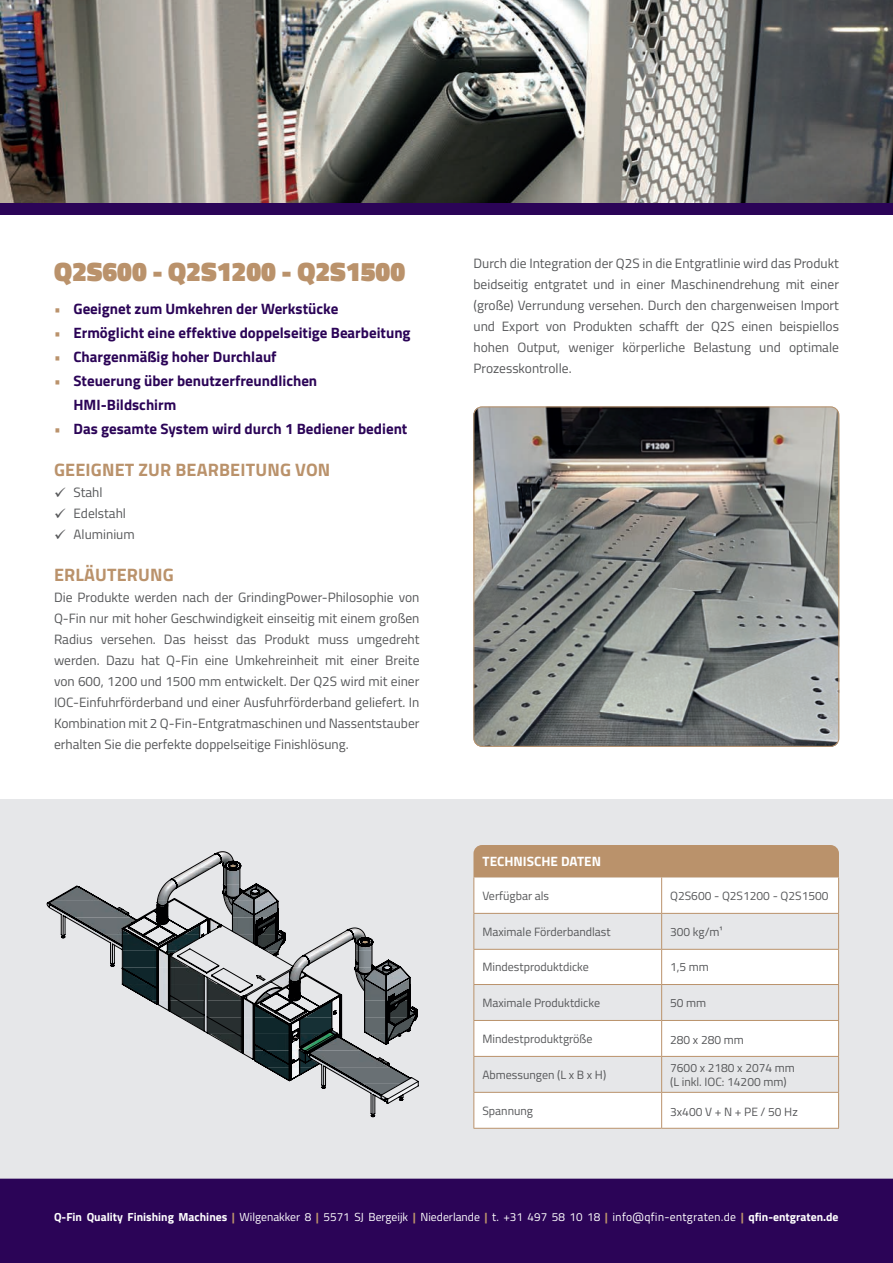
<style>
.page{position:relative;width:893px;height:1263px;background:#fff}
.page>*{position:absolute;margin:0;border:0;box-sizing:border-box;transform-origin:0 0}
.t1{font:900 27px "Titillium Web";color:#ba926b}
.t2{font:700 18px "Titillium Web";letter-spacing:.01em;color:#ba926b}
.t3{font:700 15px/24px "Titillium Web";color:#2b0457}
.t4{font:13.5px/21px "Titillium Web";color:#57585a;text-align:justify}
.t5{font:700 13.5px "Titillium Web";color:#fff}
.t6{font:12px/13.5px "Titillium Web";color:#57585a}
.t7{font:11.7px "Titillium Web";color:#fff}
.s1{color:#ba926b}
.s2{font-weight:700}
.s3{font-weight:700;color:#ba926b}
.s4{font-family:"Titillium Text 22 L"}
</style>
<div class="page">
<img style="left:0;top:0;width:893px;height:203px">
<div style="left:0;top:799px;width:893px;height:380px;background:#e6e7e9"></div>
<svg style="left:474px;top:877px;width:364px;height:251px;fill:#fff"></svg>
<hr style="left:473px;top:877px;width:1px;height:36px;background:#ba926b">
<hr style="left:661px;top:877px;width:1px;height:36px;background:#ba926b">
<hr style="left:838px;top:877px;width:1px;height:36px;background:#ba926b">
<hr style="left:473px;top:914px;width:1px;height:35px;background:#ba926b">
<hr style="left:661px;top:914px;width:1px;height:35px;background:#ba926b">
<hr style="left:838px;top:914px;width:1px;height:35px;background:#ba926b">
<hr style="left:473px;top:950px;width:1px;height:34px;background:#ba926b">
<hr style="left:661px;top:950px;width:1px;height:34px;background:#ba926b">
<hr style="left:838px;top:950px;width:1px;height:34px;background:#ba926b">
<hr style="left:473px;top:985px;width:1px;height:35px;background:#ba926b">
<hr style="left:661px;top:985px;width:1px;height:35px;background:#ba926b">
<hr style="left:838px;top:985px;width:1px;height:35px;background:#ba926b">
<hr style="left:473px;top:1021px;width:1px;height:35px;background:#ba926b">
<hr style="left:838px;top:1021px;width:1px;height:35px;background:#ba926b">
<hr style="left:473px;top:1057px;width:1px;height:35px;background:#ba926b">
<hr style="left:838px;top:1057px;width:1px;height:35px;background:#ba926b">
<hr style="left:473px;top:1093px;width:1px;height:35px;background:#ba926b">
<hr style="left:838px;top:1093px;width:1px;height:35px;background:#ba926b">
<hr style="left:473px;top:913px;width:189px;height:1px;background:#ba926b">
<hr style="left:662px;top:913px;width:177px;height:1px;background:#ba926b">
<hr style="left:473px;top:949px;width:189px;height:1px;background:#ba926b">
<hr style="left:662px;top:949px;width:177px;height:1px;background:#ba926b">
<hr style="left:473px;top:984px;width:189px;height:1px;background:#ba926b">
<hr style="left:662px;top:984px;width:177px;height:1px;background:#ba926b">
<hr style="left:473px;top:1020px;width:189px;height:1px;background:#ba926b">
<hr style="left:662px;top:1020px;width:177px;height:1px;background:#ba926b">
<hr style="left:661px;top:1021px;width:1px;height:35px;background:#ba926b">
<hr style="left:473px;top:1056px;width:189px;height:1px;background:#ba926b">
<hr style="left:662px;top:1056px;width:177px;height:1px;background:#ba926b">
<hr style="left:661px;top:1057px;width:1px;height:35px;background:#ba926b">
<hr style="left:473px;top:1092px;width:189px;height:1px;background:#ba926b">
<hr style="left:662px;top:1092px;width:177px;height:1px;background:#ba926b">
<hr style="left:661px;top:1093px;width:1px;height:35px;background:#ba926b">
<hr style="left:473px;top:1128px;width:189px;height:1px;background:#ba926b">
<hr style="left:662px;top:1128px;width:177px;height:1px;background:#ba926b">
<div style="left:0;top:1179px;width:893px;height:84px;background:#2b0457"></div>
<div style="left:0;top:203px;width:893px;height:12px;background:#2b0457"></div>
<div style="left:473px;top:845px;width:366px;height:32px;background:#ba926b"></div>
<img style="left:475px;top:408px;width:364px;height:337px">
<div style="left:473px;top:406px;width:366px;height:341px;border:1px solid #ba926b;border-radius:8px"></div>
<svg style="left:47px;top:851px;width:372px;height:266px"></svg>
<h1 class="t1" style="left:54px;top:252px;width:353px">Q2S600 - Q2S1200 - Q2S1500</h1>
<p class="t3" style="left:54px;top:296px;width:286px"><span class="s1">•</span> Geeignet zum Umkehren der Werkstücke</p>
<p class="t3" style="left:54px;top:320px;width:358px"><span class="s1">•</span> Ermöglicht eine effektive doppelseitige Bearbeitung</p>
<p class="t3" style="left:54px;top:344px;width:224px"><span class="s1">•</span> Chargenmäßig hoher Durchlauf</p>
<p class="t3" style="left:74px;top:368px;width:245px;text-indent:-20px"><span class="s1">•</span> Steuerung über benutzerfreundlichen<br>HMI-Bildschirm</p>
<p class="t3" style="left:54px;top:416px;width:355px"><span class="s1">•</span> Das gesamte System wird durch 1 Bediener bedient</p>
<h2 class="t2" style="left:54px;top:456px;width:278px">GEEIGNET ZUR BEARBEITUNG VON</h2>
<p class="t4" style="left:54px;top:481px;width:50px">✓ Stahl</p>
<p class="t4" style="left:54px;top:502px;width:74px">✓ Edelstahl</p>
<p class="t4" style="left:54px;top:523px;width:82px">✓ Aluminium</p>
<h2 class="t2" style="left:54px;top:561px;width:121px">ERLÄUTERUNG</h2>
<p class="t4" style="left:54px;top:586px;width:367px">Die Produkte werden nach der GrindingPower-Philosophie von Q-Fin nur mit hoher Geschwindigkeit einseitig mit einem großen Radius versehen. Das heisst das Produkt muss umgedreht werden. Dazu hat Q-Fin eine Umkehreinheit mit einer Breite von 600, 1200 und 1500 mm entwickelt. Der Q2S wird mit einer IOC-Einfuhrförderband und einer Ausfuhrförderband geliefert. In Kombination mit 2 Q-Fin-Entgratmaschinen und Nassentstauber erhalten Sie die perfekte doppelseitige Finishlösung.</p>
<p class="t4" style="left:473px;top:252px;width:367px">Durch die Integration der Q2S in die Entgratlinie wird das Produkt beidseitig entgratet und in einer Maschinendrehung mit einer (große) Verrundung versehen. Durch den chargenweisen Import und Export von Produkten schafft der Q2S einen beispiellos hohen Output, weniger körperliche Belastung und optimale Prozesskontrolle.</p>
<p class="t5" style="left:483px;top:851px;width:120px">TECHNISCHE DATEN</p>
<p class="t6" style="left:482px;top:888px;width:68px">Verfügbar als</p>
<p class="t6" style="left:670px;top:888px;width:160px">Q2S600 - Q2S1200 - Q2S1500</p>
<p class="t6" style="left:482px;top:924px;width:130px">Maximale Förderbandlast</p>
<p class="t6" style="left:670px;top:924px;width:54px">300 kg/m¹</p>
<p class="t6" style="left:482px;top:960px;width:108px">Mindestproduktdicke</p>
<p class="t6" style="left:670px;top:960px;width:40px">1,5 mm</p>
<p class="t6" style="left:482px;top:995px;width:119px">Maximale Produktdicke</p>
<p class="t6" style="left:670px;top:995px;width:38px">50 mm</p>
<p class="t6" style="left:482px;top:1031px;width:112px">Mindestproduktgröße</p>
<p class="t6" style="left:670px;top:1032px;width:75px">280 x 280 mm</p>
<p class="t6" style="left:482px;top:1067px;width:125px">Abmessungen (L x B x H)</p>
<p class="t6" style="left:670px;top:1060px;width:126px">7600 x 2180 x 2074 mm (L inkl. IOC: 14200 mm)</p>
<p class="t6" style="left:482px;top:1103px;width:52px">Spannung</p>
<p class="t6" style="left:670px;top:1104px;width:129px">3x400 V + N + PE / 50 Hz</p>
<p class="t7" style="left:54px;top:1208px;width:786px"><span class="s2">Q-Fin Quality Finishing Machines</span> <span class="s3">|</span> Wilgenakker 8 <span class="s3">|</span> 5571 SJ Bergeijk <span class="s3">|</span> Niederlande <span class="s3">|</span> t. +31 497 58 10 18 <span class="s3">|</span> <span class="s4">info@qfin-entgraten.de</span> <span class="s3">|</span> <span class="s2">qfin-entgraten.de</span></p>
</div>
